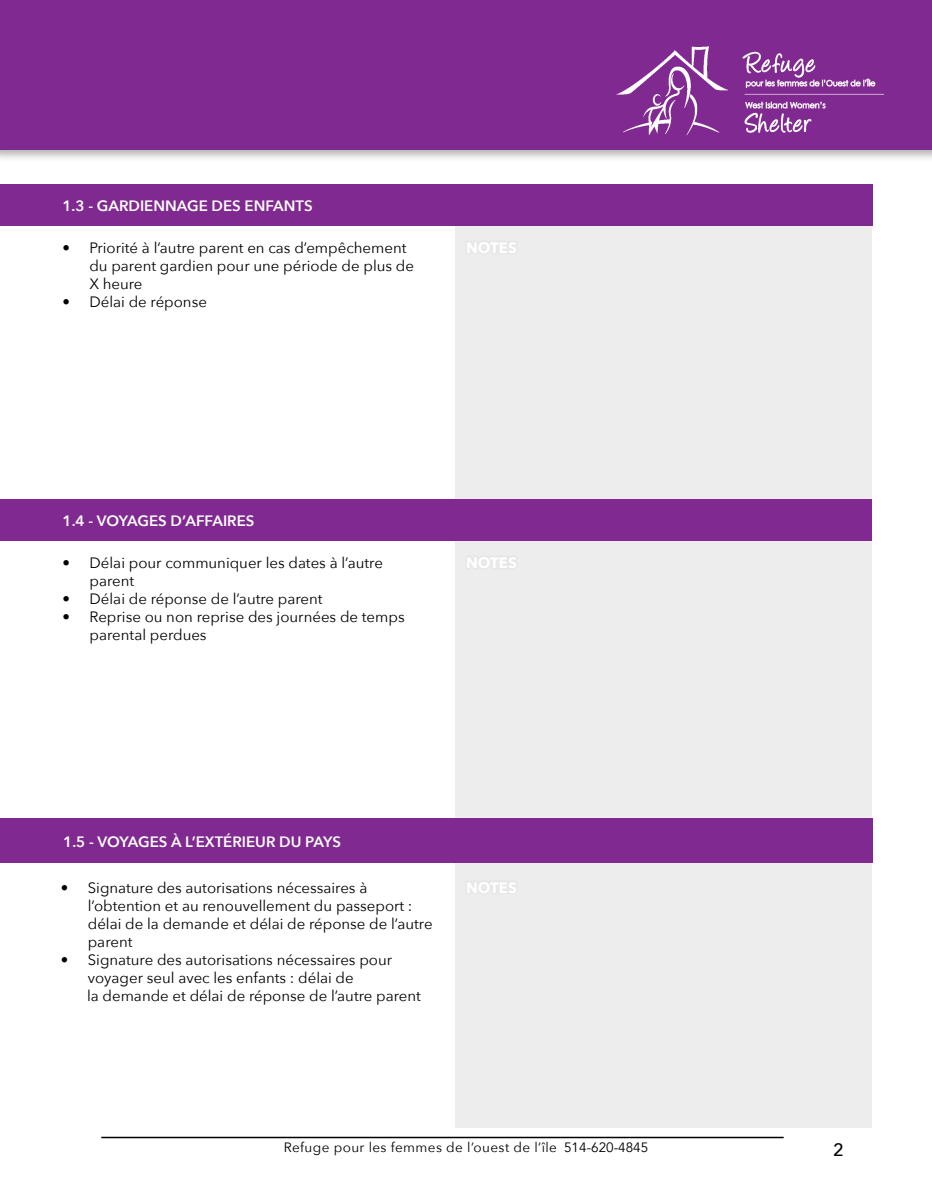
<style>
.page{position:relative;width:932px;height:1202px;background:#fff}
.page>*{position:absolute;margin:0;border:0;box-sizing:border-box;transform-origin:0 0}
.t1{font:500 18px "Avenir Next";color:#000}
.t2{font:15px/18px "Avenir Next";color:#000}
.t3{font:600 15px "Avenir Next";color:#fff}
.t4{font:13.5px "Avenir Next";letter-spacing:.03em;color:#000}
.s1{font-family:"Avenir"}
</style>
<div class="page">
<hr style="left:101px;top:1136px;width:682px;height:2px;background:#000">
<div style="left:455px;top:184px;width:416px;height:943px;background:#ededed"></div>
<div style="left:0;top:0;width:932px;height:163px;background:#000;opacity:.3"></div>
<div style="left:0;top:0;width:932px;height:149px;background:#802990"></div>
<img style="left:616px;top:46px;width:112px;height:90px">
<img style="left:742px;top:51px;width:141px;height:82px">
<div style="left:0;top:184px;width:872px;height:42px;background:#802990"></div>
<div style="left:0;top:499px;width:871px;height:42px;background:#802990"></div>
<div style="left:0;top:817px;width:872px;height:45px;background:#802990"></div>
<p class="t3" style="left:62px;top:193px;width:252px">1.3 - GARDIENNAGE DES ENFANTS</p>
<p class="t2" style="left:89px;top:238px;width:326px;text-indent:-27px">• Priorité à l’autre parent en cas d’empêchement du parent gardien pour une période de plus de<br>X heure</p>
<p class="t2" style="left:62px;top:292px;width:146px">• Délai de réponse</p>
<p class="t3" style="left:63px;top:508px;width:193px">1.4 - VOYAGES D’AFFAIRES</p>
<p class="t2" style="left:90px;top:553px;width:295px;text-indent:-27px">• Délai pour communiquer les dates à l’autre parent</p>
<p class="t2" style="left:63px;top:589px;width:261px">• Délai de réponse de l’autre parent</p>
<p class="t2" style="left:90px;top:607px;width:316px;text-indent:-27px">• Reprise ou non reprise des journées de temps parental perdues</p>
<p class="t3" style="left:63px;top:829px;width:279px">1.5 - VOYAGES À L’EXTÉRIEUR DU PAYS</p>
<p class="t2" style="left:88px;top:877px;width:346px;text-indent:-27px">• Signature des autorisations nécessaires à l’obtention et au renouvellement du passeport : délai de la demande et délai de réponse de l’autre parent</p>
<p class="t2" style="left:88px;top:949px;width:306px;text-indent:-27px">• Signature des autorisations nécessaires pour voyager seul avec les enfants : délai de</p>
<p class="t2" style="left:87px;top:985px;width:335px">la demande et délai de réponse de l’autre parent</p>
<p class="t4" style="left:284px;top:1135px;width:366px">Refuge pour les femmes de l’ouest de l’île <span class="s1">514-620-4845</span></p>
<p class="t1" style="left:833px;top:1133px;width:12px">2</p>
</div>
